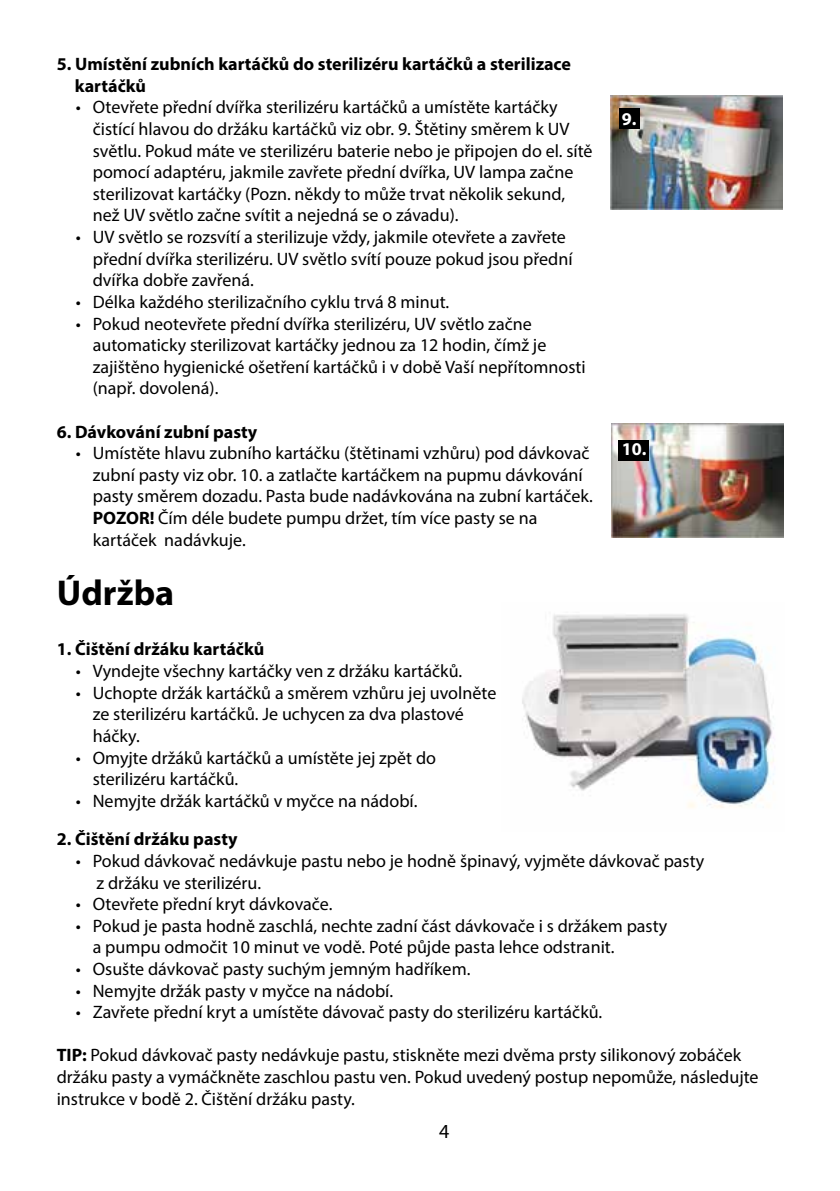
<style>
.page{position:relative;width:840px;height:1191px;background:#fff}
.page>*{position:absolute;margin:0;border:0;box-sizing:border-box;transform-origin:0 0}
.t1{font:700 36px "Myriad Pro";color:#000}
.t2{font:20px "Myriad Pro";color:#000}
.t3{font:18px/21.6px "Myriad Pro";color:#000}
.t4{font:700 18px/21.6px "Myriad Pro";color:#000}
.t5{font:700 18px "Myriad Pro";color:#fff}
.s1{font-weight:700}
</style>
<div class="page">
<img style="left:610px;top:96px;width:172px;height:114px">
<div style="left:618px;top:108px;width:21px;height:20px;background:#000"></div>
<img style="left:611px;top:423px;width:171px;height:115px">
<div style="left:618px;top:440px;width:30px;height:20px;background:#000"></div>
<img style="left:522px;top:614px;width:252px;height:194px">
<p class="t4" style="left:75px;top:53px;width:497px;text-indent:-18px">5. Umístění zubních kartáčků do sterilizéru kartáčků a sterilizace kartáčků</p>
<p class="t3" style="left:93px;top:96px;width:501px;text-indent:-17px">• Otevřete přední dvířka sterilizéru kartáčků a umístěte kartáčky čistící hlavou do držáku kartáčků viz obr. 9. Štětiny směrem k UV světlu. Pokud máte ve sterilizéru baterie nebo je připojen do el. sítě pomocí adaptéru, jakmile zavřete přední dvířka, UV lampa začne sterilizovat kartáčky (Pozn. někdy to může trvat několik sekund, než UV světlo začne svítit a nejedná se o závadu).</p>
<p class="t3" style="left:93px;top:226px;width:481px;text-indent:-17px">• UV světlo se rozsvítí a sterilizuje vždy, jakmile otevřete a zavřete přední dvířka sterilizéru. UV světlo svítí pouze pokud jsou přední dvířka dobře zavřená.</p>
<p class="t3" style="left:76px;top:291px;width:375px">• Délka každého sterilizačního cyklu trvá 8 minut.</p>
<p class="t3" style="left:93px;top:312px;width:494px;text-indent:-17px">• Pokud neotevřete přední dvířka sterilizéru, UV světlo začne automaticky sterilizovat kartáčky jednou za 12 hodin, čímž je zajištěno hygienické ošetření kartáčků i v době Vaší nepřítomnosti (např. dovolená).</p>
<p class="t4" style="left:57px;top:420px;width:202px">6. Dávkování zubní pasty</p>
<p class="t3" style="left:93px;top:442px;width:501px;text-indent:-17px">• Umístěte hlavu zubního kartáčku (štětinami vzhůru) pod dávkovač zubní pasty viz obr. 10. a zatlačte kartáčkem na pupmu dávkování pasty směrem dozadu. Pasta bude nadávkována na zubní kartáček.<br><span class="s1">POZOR!</span> Čím déle budete pumpu držet, tím více pasty se na kartáček nadávkuje.</p>
<p class="t5" style="left:621px;top:107px;width:16px">9.</p>
<p class="t5" style="left:621px;top:437px;width:26px">10.</p>
<h1 class="t1" style="left:57px;top:570px;width:119px">Údržba</h1>
<p class="t4" style="left:57px;top:638px;width:209px">1. Čištění držáku kartáčků</p>
<p class="t3" style="left:76px;top:660px;width:388px">• Vyndejte všechny kartáčky ven z držáku kartáčků.</p>
<p class="t3" style="left:93px;top:681px;width:405px;text-indent:-17px">• Uchopte držák kartáčků a směrem vzhůru jej uvolněte ze sterilizéru kartáčků. Je uchycen za dva plastové háčky.</p>
<p class="t3" style="left:93px;top:746px;width:344px;text-indent:-17px">• Omyjte držáků kartáčků a umístěte jej zpět do sterilizéru kartáčků.</p>
<p class="t3" style="left:76px;top:789px;width:343px">• Nemyjte držák kartáčků v myčce na nádobí.</p>
<p class="t4" style="left:57px;top:828px;width:182px">2. Čištění držáku pasty</p>
<p class="t3" style="left:97px;top:850px;width:609px;text-indent:-21px">• Pokud dávkovač nedávkuje pastu nebo je hodně špinavý, vyjměte dávkovač pasty z držáku ve sterilizéru.</p>
<p class="t3" style="left:76px;top:893px;width:258px">• Otevřete přední kryt dávkovače.</p>
<p class="t3" style="left:93px;top:914px;width:575px;text-indent:-17px">• Pokud je pasta hodně zaschlá, nechte zadní část dávkovače i s držákem pasty a pumpu odmočit 10 minut ve vodě. Poté půjde pasta lehce odstranit.</p>
<p class="t3" style="left:76px;top:958px;width:396px">• Osušte dávkovač pasty suchým jemným hadříkem.</p>
<p class="t3" style="left:76px;top:979px;width:319px">• Nemyjte držák pasty v myčce na nádobí.</p>
<p class="t3" style="left:76px;top:1001px;width:528px">• Zavřete přední kryt a umístěte dávovač pasty do sterilizéru kartáčků.</p>
<p class="t3" style="left:57px;top:1044px;width:703px"><span class="s1">TIP:</span> Pokud dávkovač pasty nedávkuje pastu, stiskněte mezi dvěma prsty silikonový zobáček držáku pasty a vymáčkněte zaschlou pastu ven. Pokud uvedený postup nepomůže, následujte instrukce v bodě 2. Čištění držáku pasty.</p>
<p class="t2" style="left:439px;top:1119px;width:12px">4</p>
</div>
